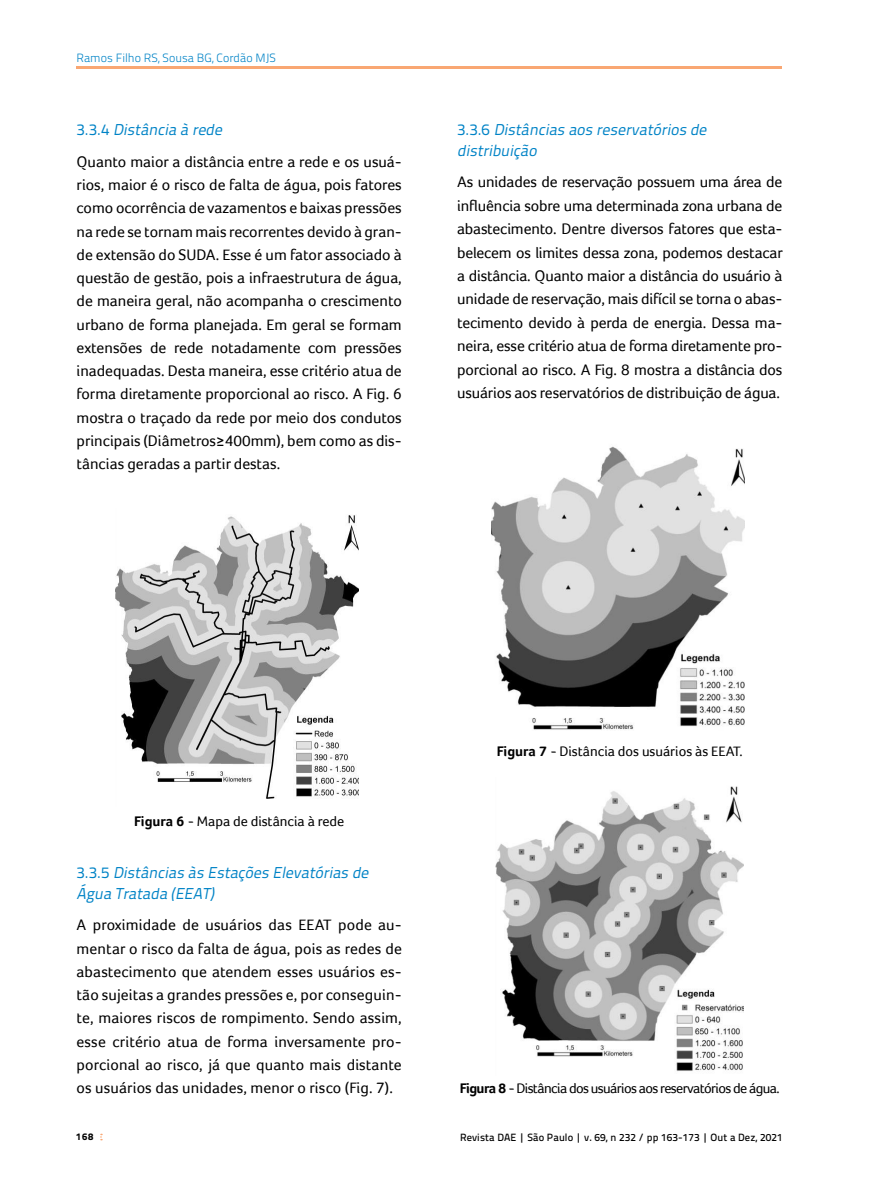
<style>
.page{position:relative;width:893px;height:1191px;background:#fff}
.page>*{position:absolute;margin:0;border:0;box-sizing:border-box;transform-origin:0 0}
.t1{font:15.75px/23.2px "Foco";color:#000;text-align:justify}
.t2{font:italic 15.75px/20.2px "Titillium Text 22 L";color:#0083c6}
.t3{font:14.25px "Foco";color:#000}
.t4{font:14.25px "Foco";letter-spacing:-.04em;color:#000}
.t5{font:300 12px "Titillium Text 22 L";color:#0083c6}
.t6{font:500 10.5px "Titillium Text 22 L";letter-spacing:.01em;color:#000}
.t7{font:800 9.75px "Titillium Text 22 L";color:#000}
.s1{font-style:normal}
.s2{font-weight:700}
</style>
<div class="page">
<img style="left:116px;top:515px;width:242px;height:284px">
<img style="left:491px;top:446px;width:254px;height:284px">
<img style="left:495px;top:786px;width:249px;height:285px">
<hr style="left:77px;top:66px;width:705px;height:3px;background:#f9a773">
<p class="t5" style="left:77px;top:49px;width:201px">Ramos Filho RS, Sousa BG, Cordão MJS</p>
<p class="t2" style="left:77px;top:119px;width:151px"><span class="s1">3 . 3 . 4</span> Distância à rede</p>
<p class="t1" style="left:77px;top:150px;width:327px">Quanto maior a distância entre a rede e os usuá&shy;rios, maior é o risco de falta de água, pois fatores como ocorrência de vazamentos e baixas pressões na rede se tornam mais recorrentes devido à gran&shy;de extensão do SUDA. Esse é um fator associado à questão de gestão, pois a infraestrutura de água, de maneira geral, não acompanha o crescimento urbano de forma planejada. Em geral se formam extensões de rede notadamente com pressões inadequadas. Desta maneira, esse critério atua de forma diretamente proporcional ao risco. A Fig. 6 mostra o traçado da rede por meio dos condutos principais (Diâmetros≥400mm), bem como as dis&shy;tâncias geradas a partir destas.</p>
<p class="t2" style="left:457px;top:119px;width:255px"><span class="s1">3 . 3 . 6</span> Distâncias aos reservatórios de distribuição</p>
<p class="t1" style="left:457px;top:170px;width:327px">As unidades de reservação possuem uma área de influência sobre uma determinada zona urbana de abastecimento. Dentre diversos fatores que esta&shy;belecem os limites dessa zona, podemos destacar a distância. Quanto maior a distância do usuário à unidade de reservação, mais difícil se torna o abas&shy;tecimento devido à perda de energia. Dessa ma&shy;neira, esse critério atua de forma diretamente pro&shy;porcional ao risco. A Fig. 8 mostra a distância dos usuários aos reservatórios de distribuição de água.</p>
<p class="t3" style="left:134px;top:813px;width:212px"><span class="s2">Figura 6</span> - Mapa de distância à rede</p>
<p class="t2" style="left:77px;top:862px;width:297px"><span class="s1">3 . 3 . 5</span> Distâncias às Estações Elevatórias de<br>Água Tratada (EEAT)</p>
<p class="t1" style="left:77px;top:913px;width:327px">A proximidade de usuários das EEAT pode au&shy;mentar o risco da falta de água, pois as redes de abastecimento que atendem esses usuários es&shy;tão sujeitas a grandes pressões e, por conseguin&shy;te, maiores riscos de rompimento. Sendo assim, esse critério atua de forma inversamente pro&shy;porcional ao risco, já que quanto mais distante os usuários das unidades, menor o risco (Fig. 7).</p>
<p class="t7" style="left:76px;top:1129px;width:19px">168</p>
<p class="t3" style="left:497px;top:742px;width:247px"><span class="s2">Figura 7</span> - Distância dos usuários às EEAT.</p>
<p class="t4" style="left:460px;top:1080px;width:321px"><span class="s2">Figura 8</span> - Distância dos usuários aos reservatórios de água.</p>
<p class="t6" style="left:460px;top:1129px;width:324px">Revista DAE | São Paulo | v. 69, n 232 / pp 163-173 | Out a Dez, 2021</p>
</div>
